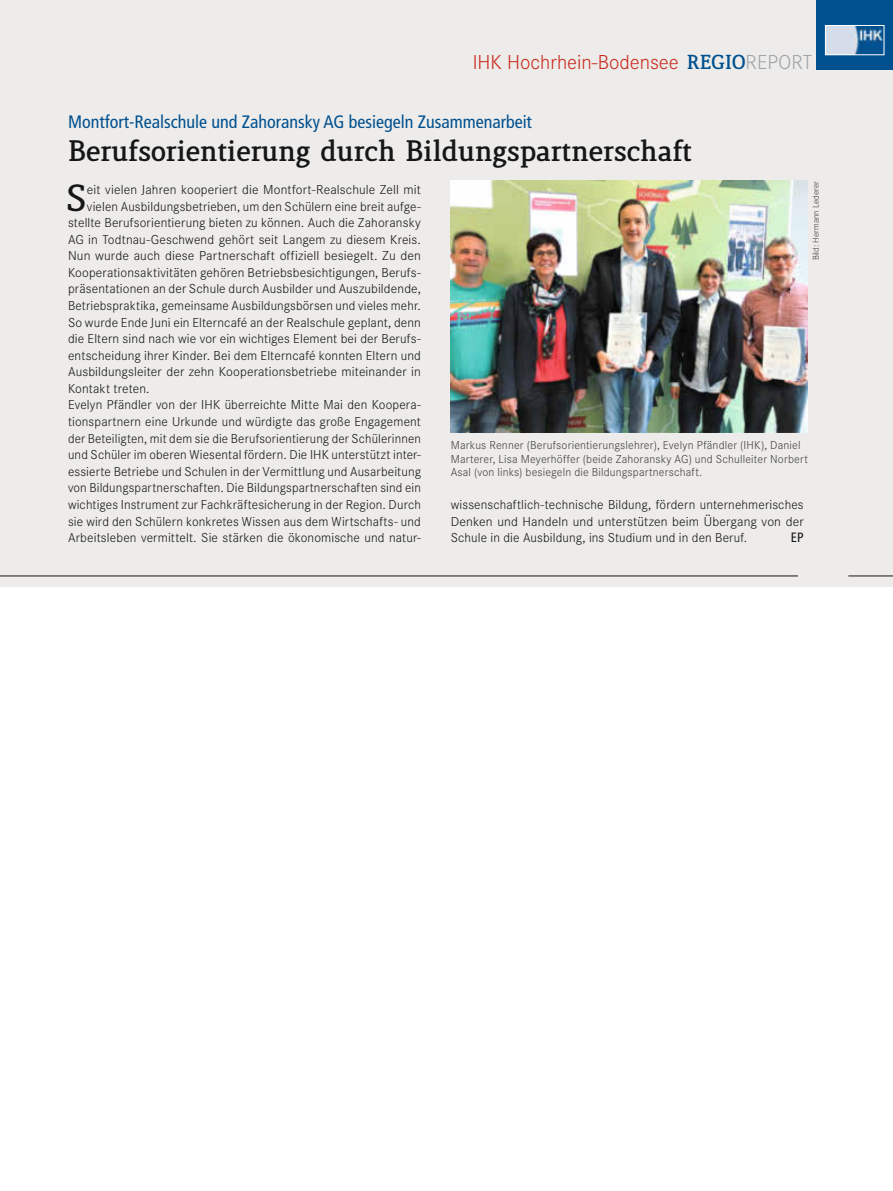
<style>
.page{position:relative;width:893px;height:1191px;background:#edecea}
.page>*{position:absolute;margin:0;border:0;box-sizing:border-box;transform-origin:0 0}
.t1{font:700 36.3px "Lenga";color:#151616}
.t2{font:800 28.5px "Lenga";color:#151616}
.t3{font:300 21px "Corporate S";color:#cb2a1e}
.t4{font:condensed 18px "Frutiger";color:#00508f}
.t5{font:300 13.5px/16.5px "Corporate S";letter-spacing:.01em;color:#151616;text-align:justify}
.t6{font:condensed 13.5px "Frutiger";color:#151616}
.t7{font:300 12px/13.5px "Corporate S";letter-spacing:.015em;color:#40403f}
.t8{font:300 9px "Corporate S";color:#40403f}
.s1{font-family:"Lenga";font-weight:800;font-size:19.5px;color:#00508f}
.s2{color:#9fa5ac}
</style>
<div class="page">
<div style="left:816px;top:0;width:77px;height:69px;background:#00508f"></div>
<img style="left:827px;top:27px;width:55px;height:26px">
<div style="left:825px;top:25px;width:59px;height:30px;border:1px solid #fff"></div>
<div style="left:0;top:587px;width:893px;height:604px;background:#fff"></div>
<hr style="left:0;top:575px;width:893px;height:1px;background:#151616">
<div style="left:798px;top:568px;width:50px;height:15px;background:#edecea"></div>
<img style="left:451px;top:181px;width:357px;height:251px">
<h3 class="t3" style="left:473px;top:51px;width:341px">IHK Hochrhein-Bodensee <span class="s1">REGIO</span><span class="s2">REPORT</span></h3>
<h3 class="t4" style="left:68px;top:111px;width:465px">Montfort-Realschule und Zahoransky AG besiegeln Zusammenarbeit</h3>
<h2 class="t2" style="left:68px;top:137px;width:626px">Berufsorientierung durch Bildungspartnerschaft</h2>
<h1 class="t1" style="left:67px;top:178px;width:21px">S</h1>
<p class="t5" style="left:87px;top:181px;width:335px">eit vielen Jahren kooperiert die Montfort-Realschule Zell mit</p>
<p class="t8" style="left:811px;top:260px;width:81px;rotate:-90deg">Bild: Hermann Lederer</p>
<p class="t5" style="left:87px;top:198px;width:335px">vielen Ausbildungsbetrieben, um den Schülern eine breit aufge-</p>
<p class="t5" style="left:68px;top:214px;width:354px">stellte Berufsorientierung bieten zu können. Auch die Zahoransky</p>
<p class="t5" style="left:68px;top:231px;width:354px">AG in Todtnau-Geschwend gehört seit Langem zu diesem Kreis.</p>
<p class="t5" style="left:68px;top:248px;width:354px">Nun wurde auch diese Partnerschaft offiziell besiegelt. Zu den</p>
<p class="t5" style="left:68px;top:264px;width:354px">Kooperationsaktivitäten gehören Betriebsbesichtigungen, Berufs-</p>
<p class="t5" style="left:68px;top:281px;width:354px">präsentationen an der Schule durch Ausbilder und Auszubildende,</p>
<p class="t5" style="left:68px;top:297px;width:354px">Betriebspraktika, gemeinsame Ausbildungsbörsen und vieles mehr.</p>
<p class="t5" style="left:68px;top:314px;width:354px">So wurde Ende Juni ein Elterncafé an der Realschule geplant, denn</p>
<p class="t5" style="left:68px;top:330px;width:354px">die Eltern sind nach wie vor ein wichtiges Element bei der Berufs-</p>
<p class="t5" style="left:68px;top:347px;width:354px">entscheidung ihrer Kinder. Bei dem Elterncafé konnten Eltern und</p>
<p class="t5" style="left:68px;top:364px;width:354px">Ausbildungsleiter der zehn Kooperationsbetriebe miteinander in</p>
<p class="t5" style="left:68px;top:380px;width:83px">Kontakt treten.</p>
<p class="t5" style="left:68px;top:397px;width:354px">Evelyn Pfändler von der IHK überreichte Mitte Mai den Koopera-</p>
<p class="t5" style="left:68px;top:413px;width:354px">tionspartnern eine Urkunde und würdigte das große Engagement</p>
<p class="t5" style="left:68px;top:430px;width:354px">der Beteiligten, mit dem sie die Berufsorientierung der Schülerinnen</p>
<p class="t5" style="left:68px;top:446px;width:354px">und Schüler im oberen Wiesental fördern. Die IHK unterstützt inter-</p>
<p class="t5" style="left:68px;top:463px;width:354px">essierte Betriebe und Schulen in der Vermittlung und Ausarbeitung</p>
<p class="t5" style="left:68px;top:480px;width:354px">von Bildungspartnerschaften. Die Bildungspartnerschaften sind ein</p>
<p class="t5" style="left:68px;top:496px;width:354px">wichtiges Instrument zur Fachkräftesicherung in der Region. Durch</p>
<p class="t5" style="left:68px;top:513px;width:354px">sie wird den Schülern konkretes Wissen aus dem Wirtschafts- und</p>
<p class="t5" style="left:68px;top:529px;width:354px">Arbeitsleben vermittelt. Sie stärken die ökonomische und natur-</p>
<p class="t7" style="left:451px;top:438px;width:359px">Markus Renner (Berufsorientierungslehrer), Evelyn Pfändler (IHK), Daniel<br>Marterer, Lisa Meyerhöffer (beide Zahoransky AG) und Schulleiter Norbert<br>Asal (von links) besiegeln die Bildungspartnerschaft.</p>
<p class="t5" style="left:451px;top:496px;width:354px">wissenschaftlich-technische Bildung, fördern unternehmerisches Denken und Handeln und unterstützen beim Übergang von der Schule in die Ausbildung, ins Studium und in den Beruf.</p>
<p class="t6" style="left:791px;top:529px;width:14px">EP</p>
</div>
